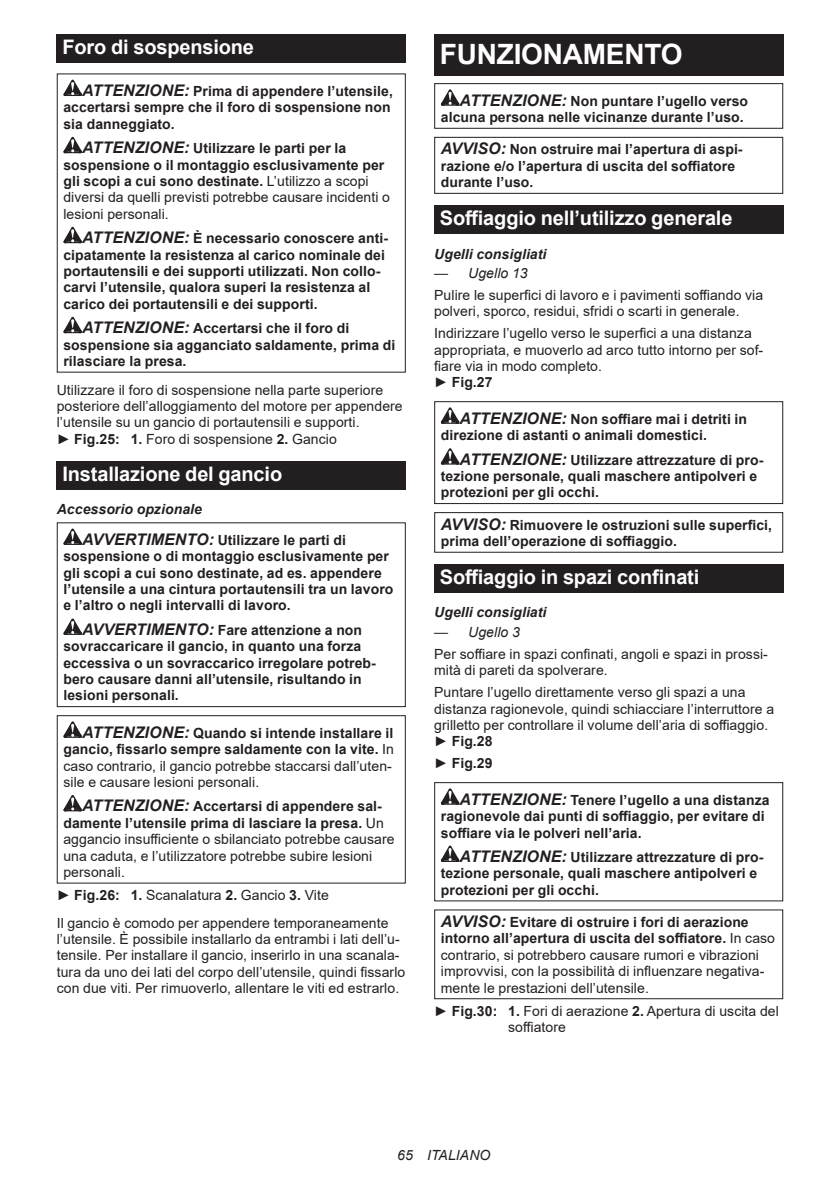
<style>
.page{position:relative;width:840px;height:1191px;background:#fff}
.page>*{position:absolute;margin:0;border:0;box-sizing:border-box;transform-origin:0 0}
.t1{font:700 28px "Arial";letter-spacing:-.01em;color:#fff}
.t2{font:700 20px "Arial";letter-spacing:-.01em;color:#fff}
.t3{font:14px/16.4px "Arial";letter-spacing:.005em;color:#231f20}
.t4{font:700 14px/16.4px "Arial";letter-spacing:.005em;color:#231f20}
.t5{font:italic 700 14px/30.6px "Arial";letter-spacing:.005em;color:#231f20}
.t6{font:italic 14px "Arial";letter-spacing:.005em;color:#231f20}
.s1{font-style:italic;font-size:16px}
.s2{font-weight:400}
.s3{font-weight:700}
.s4{font-size:16px}
.s5{font-style:normal}
.s6{font-weight:700;font-style:italic;font-size:16px}
.s7{font-style:italic}
</style>
<div class="page">
<div style="left:57px;top:34px;width:348px;height:29px;background:#231f20"></div>
<svg style="left:63px;top:80px;width:19px;height:16px"></svg>
<svg style="left:63px;top:137px;width:19px;height:16px"></svg>
<svg style="left:63px;top:227px;width:19px;height:16px"></svg>
<svg style="left:63px;top:317px;width:19px;height:16px"></svg>
<div style="left:57px;top:461px;width:348px;height:28px;background:#231f20"></div>
<svg style="left:63px;top:528px;width:19px;height:17px"></svg>
<svg style="left:63px;top:618px;width:19px;height:17px"></svg>
<div style="left:57px;top:522px;width:348px;height:185px;border:1px solid #231f20"></div>
<svg style="left:63px;top:721px;width:19px;height:17px"></svg>
<svg style="left:63px;top:795px;width:19px;height:16px"></svg>
<div style="left:57px;top:715px;width:348px;height:168px;border:1px solid #231f20"></div>
<div style="left:434px;top:34px;width:348px;height:41px;background:#231f20"></div>
<svg style="left:440px;top:89px;width:19px;height:17px"></svg>
<div style="left:434px;top:83px;width:348px;height:46px;border:1px solid #231f20"></div>
<div style="left:434px;top:137px;width:348px;height:57px;border:1px solid #231f20"></div>
<div style="left:434px;top:205px;width:348px;height:29px;background:#231f20"></div>
<svg style="left:440px;top:407px;width:19px;height:17px"></svg>
<svg style="left:440px;top:448px;width:19px;height:16px"></svg>
<div style="left:434px;top:401px;width:348px;height:103px;border:1px solid #231f20"></div>
<div style="left:434px;top:512px;width:348px;height:41px;border:1px solid #231f20"></div>
<div style="left:434px;top:564px;width:348px;height:28px;background:#231f20"></div>
<svg style="left:440px;top:788px;width:19px;height:16px"></svg>
<svg style="left:440px;top:845px;width:19px;height:17px"></svg>
<div style="left:434px;top:782px;width:348px;height:119px;border:1px solid #231f20"></div>
<div style="left:434px;top:909px;width:348px;height:90px;border:1px solid #231f20"></div>
<h2 class="t2" style="left:62px;top:33px;width:193px">Foro di sospensione</h2>
<p class="t4" style="left:63px;top:83px;width:331px;text-indent:19px"><span class="s1">ATTENZIONE:</span> Prima di appendere l’utensile, accertarsi sempre che il foro di sospensione non sia danneggiato.</p>
<p class="t4" style="left:63px;top:140px;width:328px;text-indent:19px"><span class="s1">ATTENZIONE:</span> Utilizzare le parti per la sospensione o il montaggio esclusivamente per gli scopi a cui sono destinate. <span class="s2">L’utilizzo a scopi diversi da quelli previsti potrebbe causare incidenti o lesioni personali.</span></p>
<p class="t4" style="left:63px;top:230px;width:326px;text-indent:19px"><span class="s1">ATTENZIONE:</span> È necessario conoscere anti&shy;cipatamente la resistenza al carico nominale dei portautensili e dei supporti utilizzati. Non collo&shy;carvi l’utensile, qualora superi la resistenza al carico dei portautensili e dei supporti.</p>
<p class="t4" style="left:63px;top:320px;width:333px;text-indent:19px"><span class="s1">ATTENZIONE:</span> Accertarsi che il foro di sospensione sia agganciato saldamente, prima di rilasciare la presa.</p>
<p class="t3" style="left:57px;top:381px;width:347px">Utilizzare il foro di sospensione nella parte superiore posteriore dell’alloggiamento del motore per appendere l’utensile su un gancio di portautensili e supporti.<br>► <span class="s3">Fig.25: 1.</span> Foro di sospensione <span class="s3">2.</span> Gancio</p>
<h2 class="t2" style="left:62px;top:460px;width:221px">Installazione del gancio</h2>
<p class="t5" style="left:82px;top:494px;width:265px;text-indent:-25px">Accessorio opzionale<br><span class="s4">AVVERTIMENTO:</span> <span class="s5">Utilizzare le parti di</span></p>
<p class="t4" style="left:63px;top:548px;width:331px">sospensione o di montaggio esclusivamente per gli scopi a cui sono destinate, ad es. appendere l’utensile a una cintura portautensili tra un lavoro e l’altro o negli intervalli di lavoro.</p>
<p class="t4" style="left:63px;top:622px;width:314px;text-indent:19px"><span class="s1">AVVERTIMENTO:</span> Fare attenzione a non sovraccaricare il gancio, in quanto una forza eccessiva o un sovraccarico irregolare potreb&shy;bero causare danni all’utensile, risultando in lesioni personali.</p>
<p class="t3" style="left:63px;top:724px;width:332px;text-indent:19px"><span class="s6">ATTENZIONE:</span> <span class="s3">Quando si intende installare il gancio, fissarlo sempre saldamente con la vite.</span> In caso contrario, il gancio potrebbe staccarsi dall’uten&shy;sile e causare lesioni personali.</p>
<p class="t3" style="left:63px;top:798px;width:332px;text-indent:19px"><span class="s6">ATTENZIONE:</span> <span class="s3">Accertarsi di appendere sal&shy;damente l’utensile prima di lasciare la presa.</span> Un aggancio insufficiente o sbilanciato potrebbe causare una caduta, e l’utilizzatore potrebbe subire lesioni personali.</p>
<p class="t3" style="left:57px;top:881px;width:333px;line-height:27.8px">► <span class="s3">Fig.26: 1.</span> Scanalatura <span class="s3">2.</span> Gancio <span class="s3">3.</span> Vite<br>Il gancio è comodo per appendere temporaneamente</p>
<p class="t3" style="left:57px;top:931px;width:350px">l’utensile. È possibile installarlo da entrambi i lati dell’u&shy;tensile. Per installare il gancio, inserirlo in una scanala&shy;tura da uno dei lati del corpo dell’utensile, quindi fissarlo con due viti. Per rimuoverlo, allentare le viti ed estrarlo.</p>
<h1 class="t1" style="left:439px;top:34px;width:244px">FUNZIONAMENTO</h1>
<p class="t4" style="left:440px;top:93px;width:308px;text-indent:19px"><span class="s1">ATTENZIONE:</span> Non puntare l’ugello verso alcuna persona nelle vicinanze durante l’uso.</p>
<p class="t4" style="left:440px;top:141px;width:303px"><span class="s1">AVVISO:</span> Non ostruire mai l’apertura di aspi&shy;razione e/o l’apertura di uscita del soffiatore durante l’uso.</p>
<h2 class="t2" style="left:439px;top:204px;width:294px">Soffiaggio nell’utilizzo generale</h2>
<p class="t5" style="left:434px;top:239px;width:114px">Ugelli consigliati</p>
<p class="t3" style="left:434px;top:262px;width:330px;line-height:22px">— <span class="s7">Ugello 13<br></span>Pulire le superfici di lavoro e i pavimenti soffiando via</p>
<p class="t3" style="left:434px;top:300px;width:319px;line-height:22px">polveri, sporco, residui, sfridi o scarti in generale.<br>Indirizzare l’ugello verso le superfici a una distanza</p>
<p class="t3" style="left:434px;top:341px;width:330px">appropriata, e muoverlo ad arco tutto intorno per sof&shy;fiare via in modo completo.<br>► <span class="s3">Fig.27</span></p>
<p class="t4" style="left:440px;top:411px;width:307px;text-indent:19px"><span class="s1">ATTENZIONE:</span> Non soffiare mai i detriti in direzione di astanti o animali domestici.</p>
<p class="t4" style="left:440px;top:451px;width:324px;text-indent:19px"><span class="s1">ATTENZIONE:</span> Utilizzare attrezzature di pro&shy;tezione personale, quali maschere antipolveri e protezioni per gli occhi.</p>
<p class="t4" style="left:440px;top:517px;width:332px"><span class="s1">AVVISO:</span> Rimuovere le ostruzioni sulle superfici, prima dell’operazione di soffiaggio.</p>
<h2 class="t2" style="left:439px;top:563px;width:261px">Soffiaggio in spazi confinati</h2>
<p class="t5" style="left:434px;top:597px;width:114px">Ugelli consigliati</p>
<p class="t3" style="left:434px;top:620px;width:335px;line-height:22px">— <span class="s7">Ugello 3<br></span>Per soffiare in spazi confinati, angoli e spazi in prossi-</p>
<p class="t3" style="left:434px;top:659px;width:313px;line-height:22px">mità di pareti da spolverare.<br>Puntare l’ugello direttamente verso gli spazi a una</p>
<p class="t3" style="left:434px;top:700px;width:341px">distanza ragionevole, quindi schiacciare l’interruttore a grilletto per controllare il volume dell’aria di soffiaggio. ► <span class="s3">Fig.28</span></p>
<p class="t4" style="left:434px;top:755px;width:60px"><span class="s2">►</span> Fig.29</p>
<p class="t4" style="left:440px;top:791px;width:330px;text-indent:19px"><span class="s1">ATTENZIONE:</span> Tenere l’ugello a una distanza ragionevole dai punti di soffiaggio, per evitare di soffiare via le polveri nell’aria.</p>
<p class="t4" style="left:440px;top:849px;width:324px;text-indent:19px"><span class="s1">ATTENZIONE:</span> Utilizzare attrezzature di pro&shy;tezione personale, quali maschere antipolveri e protezioni per gli occhi.</p>
<p class="t3" style="left:440px;top:913px;width:335px"><span class="s6">AVVISO:</span> <span class="s3">Evitare di ostruire i fori di aerazione intorno all’apertura di uscita del soffiatore.</span> In caso contrario, si potrebbero causare rumori e vibrazioni improvvisi, con la possibilità di influenzare negativa&shy;mente le prestazioni dell’utensile.</p>
<p class="t3" style="left:508px;top:1002px;width:272px;text-indent:-74px">► <span class="s3">Fig.30: 1.</span> Fori di aerazione <span class="s3">2.</span> Apertura di uscita del soffiatore</p>
<p class="t6" style="left:397px;top:1146px;width:95px">65 ITALIANO</p>
</div>
